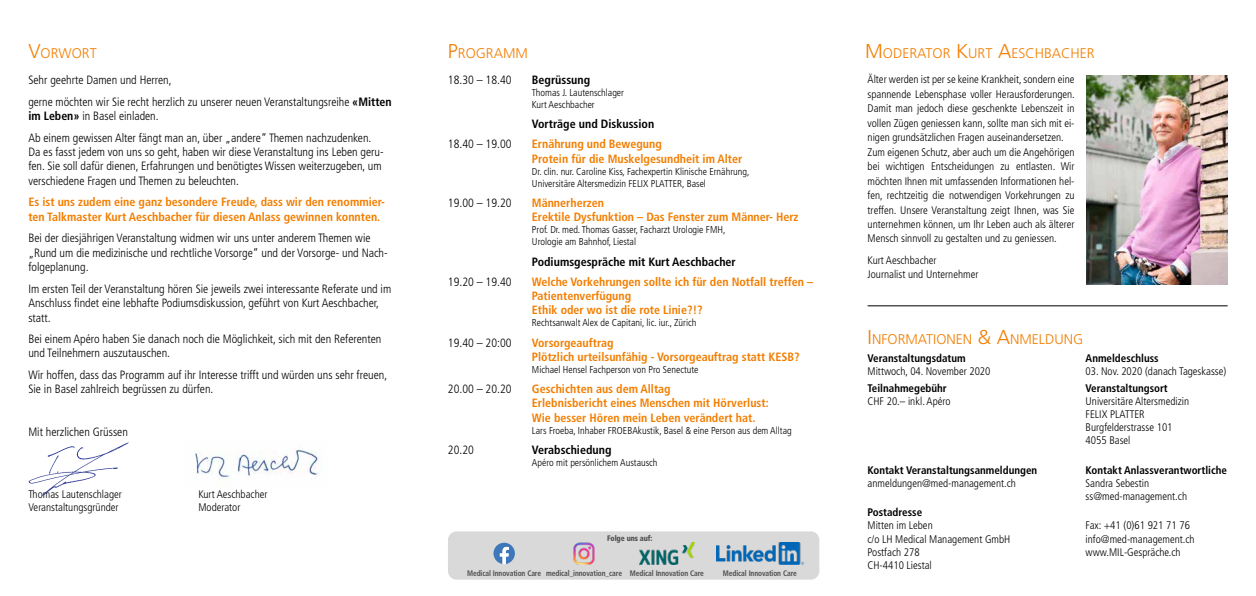
<style>
.page{position:relative;width:1256px;height:596px;background:#fff}
.page>*{position:absolute;margin:0;border:0;box-sizing:border-box;transform-origin:0 0}
.t1{font:300 14px "Frutiger";color:#f27e00}
.t2{font:300 condensed 12px/14.4px "Frutiger";color:#000}
.t3{font:700 condensed 12px/14.4px "Frutiger";color:#f27e00}
.t4{font:700 condensed 12px "Frutiger";color:#000}
.t5{font:300 condensed 11px/14.4px "Frutiger";color:#000}
.t6{font:700 condensed 11px "Frutiger";color:#000}
.t7{font:300 condensed 10px/12px "Frutiger";color:#000}
.t8{font:700 condensed 8px "Frutiger";letter-spacing:-.015em;color:#4e4e4d;scale:.93 1}
.t9{font:900 condensed 8px "Frutiger";letter-spacing:-.015em;color:#4e4e4d;scale:.93 1}
.s1{font-size:20px}
.s2{font-weight:700}
</style>
<div class="page">
<img style="left:28px;top:442px;width:101px;height:53px">
<img style="left:195px;top:450px;width:127px;height:34px">
<hr style="left:867px;top:305px;width:360px;height:1px;background:#000">
<img style="left:1086px;top:75px;width:141px;height:209px">
<div style="left:448px;top:531px;width:371px;height:48px;background:#d9d9da;border-radius:9px"></div>
<svg style="left:493px;top:542px;width:22px;height:21px"></svg>
<img style="left:573px;top:542px;width:22px;height:21px">
<img style="left:640px;top:542px;width:54px;height:21px">
<img style="left:716px;top:542px;width:88px;height:21px">
<p class="t1" style="left:28px;top:45px;width:70px"><span class="s1">V</span>ORWORT</p>
<p class="t2" style="left:28px;top:69px;width:365px;line-height:21.5px">Sehr geehrte Damen und Herren,<br>gerne möchten wir Sie recht herzlich zu unserer neuen Veranstaltungsreihe <span class="s2">«Mitten</span></p>
<p class="t2" style="left:28px;top:105px;width:345px;line-height:21.5px"><span class="s2">im Leben»</span> in Basel einladen.<br>Ab einem gewissen Alter fängt man an, über „andere“ Themen nachzudenken.</p>
<p class="t2" style="left:28px;top:145px;width:357px">Da es fasst jedem von uns so geht, haben wir diese Veranstaltung ins Leben geru&shy;fen. Sie soll dafür dienen, Erfahrungen und benötigtes Wissen weiterzugeben, um verschiedene Fragen und Themen zu beleuchten.</p>
<p class="t3" style="left:28px;top:195px;width:358px">Es ist uns zudem eine ganz besondere Freude, dass wir den renommier&shy;ten Talkmaster Kurt Aeschbacher für diesen Anlass gewinnen konnten.</p>
<p class="t2" style="left:28px;top:231px;width:361px">Bei der diesjährigen Veranstaltung widmen wir uns unter anderem Themen wie „Rund um die medizinische und rechtliche Vorsorge“ und der Vorsorge- und Nach&shy;folgeplanung.</p>
<p class="t2" style="left:28px;top:281px;width:364px">Im ersten Teil der Veranstaltung hören Sie jeweils zwei interessante Referate und im<br>Anschluss findet eine lebhafte Podiumsdiskussion, geführt von Kurt Aeschbacher, statt.</p>
<p class="t2" style="left:28px;top:331px;width:355px">Bei einem Apéro haben Sie danach noch die Möglichkeit, sich mit den Referenten und Teilnehmern auszutauschen.</p>
<p class="t2" style="left:28px;top:367px;width:360px">Wir hoffen, dass das Programm auf ihr Interesse trifft und würden uns sehr freuen,<br>Sie in Basel zahlreich begrüssen zu dürfen.</p>
<p class="t2" style="left:28px;top:425px;width:101px">Mit herzlichen Grüssen</p>
<p class="t5" style="left:28px;top:486px;width:95px">Thomas Lautenschlager</p>
<p class="t5" style="left:198px;top:486px;width:71px">Kurt Aeschbacher</p>
<p class="t5" style="left:28px;top:499px;width:92px">Veranstaltungsgründer</p>
<p class="t5" style="left:198px;top:499px;width:43px">Moderator</p>
<p class="t1" style="left:448px;top:45px;width:82px"><span class="s1">P</span>ROGRAMM</p>
<p class="t2" style="left:448px;top:73px;width:65px">18.30 – 18.40</p>
<p class="t4" style="left:532px;top:73px;width:60px">Begrüssung</p>
<p class="t7" style="left:532px;top:87px;width:94px">Thomas J. Lautenschlager<br>Kurt Aeschbacher</p>
<p class="t4" style="left:532px;top:117px;width:124px">Vorträge und Diskussion</p>
<p class="t2" style="left:448px;top:137px;width:65px">18.40 – 19.00</p>
<p class="t3" style="left:532px;top:137px;width:212px">Ernährung und Bewegung<br>Protein für die Muskelgesundheit im Alter</p>
<p class="t7" style="left:532px;top:165px;width:219px">Dr. clin. nur. Caroline Kiss, Fachexpertin Klinische Ernährung,<br>Universitäre Altersmedizin FELIX PLATTER, Basel</p>
<p class="t2" style="left:448px;top:196px;width:65px">19.00 – 19.20</p>
<p class="t3" style="left:532px;top:195px;width:268px">Männerherzen<br>Erektile Dysfunktion – Das Fenster zum Männer- Herz</p>
<p class="t7" style="left:532px;top:224px;width:195px">Prof. Dr. med. Thomas Gasser, Facharzt Urologie FMH,<br>Urologie am Bahnhof, Liestal</p>
<p class="t4" style="left:532px;top:254px;width:205px">Podiumsgespräche mit Kurt Aeschbacher</p>
<p class="t2" style="left:448px;top:274px;width:65px">19.20 – 19.40</p>
<p class="t3" style="left:532px;top:274px;width:283px">Welche Vorkehrungen sollte ich für den Notfall treffen –<br>Patientenverfügung<br>Ethik oder wo ist die rote Linie?!?</p>
<p class="t7" style="left:532px;top:317px;width:166px">Rechtsanwalt Alex de Capitani, lic. iur., Zürich</p>
<p class="t2" style="left:448px;top:335px;width:65px">19.40 – 20:00</p>
<p class="t3" style="left:532px;top:335px;width:269px">Vorsorgeauftrag<br>Plötzlich urteilsunfähig - Vorsorgeauftrag statt KESB?</p>
<p class="t7" style="left:532px;top:363px;width:168px">Michael Hensel Fachperson von Pro Senectute</p>
<p class="t2" style="left:448px;top:381px;width:65px">20.00 – 20.20</p>
<p class="t3" style="left:532px;top:381px;width:238px">Geschichten aus dem Alltag<br>Erlebnisbericht eines Menschen mit Hörverlust:<br>Wie besser Hören mein Leben verändert hat.</p>
<p class="t7" style="left:532px;top:424px;width:261px">Lars Froeba, Inhaber FROEBAkustik, Basel &amp; eine Person aus dem Alltag</p>
<p class="t2" style="left:448px;top:442px;width:27px">20.20</p>
<p class="t4" style="left:532px;top:442px;width:81px">Verabschiedung</p>
<p class="t7" style="left:532px;top:456px;width:127px">Apéro mit persönlichem Austausch</p>
<p class="t9" style="left:607px;top:533px;width:50px">Folge uns auf:</p>
<p class="t8" style="left:467px;top:568px;width:256px">Medical Innovation Care medical_innovation_care Medical Innovation Care</p>
<p class="t8" style="left:723px;top:568px;width:81px">Medical Innovation Care</p>
<p class="t1" style="left:865px;top:45px;width:231px"><span class="s1">M</span> ODERATOR <span class="s1">K</span>URT <span class="s1">A</span>ESCHBACHER</p>
<p class="t5" style="left:867px;top:73px;width:209px">Älter werden ist per se keine Krankheit, sondern eine spannende Lebensphase voller Herausforderungen.<br>Damit man jedoch diese geschenkte Lebenszeit in vollen Zügen geniessen kann, sollte man sich mit ei&shy;nigen grundsätzlichen Fragen auseinandersetzen.<br>Zum eigenen Schutz, aber auch um die Angehörigen bei wichtigen Entscheidungen zu entlasten. Wir möchten Ihnen mit umfassenden Informationen hel&shy;fen, rechtzeitig die notwendigen Vorkehrungen zu treffen. Unsere Veranstaltung zeigt Ihnen, was Sie unternehmen können, um Ihr Leben auch als älterer Mensch sinnvoll zu gestalten und zu geniessen.</p>
<p class="t5" style="left:867px;top:253px;width:112px">Kurt Aeschbacher<br>Journalist und Unternehmer</p>
<p class="t1" style="left:867px;top:331px;width:217px"><span class="s1">I</span> NFORMATIONEN <span class="s1">&amp; A</span>NMELDUNG</p>
<p class="t6" style="left:867px;top:351px;width:100px">Veranstaltungsdatum</p>
<p class="t6" style="left:1085px;top:351px;width:75px">Anmeldeschluss</p>
<p class="t5" style="left:867px;top:364px;width:124px">Mittwoch, 04. November 2020</p>
<p class="t5" style="left:1085px;top:364px;width:142px">03. Nov. 2020 (danach Tageskasse)</p>
<p class="t6" style="left:867px;top:381px;width:81px">Teilnahmegebühr</p>
<p class="t6" style="left:1085px;top:381px;width:84px">Veranstaltungsort</p>
<p class="t5" style="left:867px;top:393px;width:85px">CHF 20.– inkl. Apéro</p>
<p class="t5" style="left:1085px;top:394px;width:105px;line-height:13.2px">Universitäre Altersmedizin<br>FELIX PLATTER<br>Burgfelderstrasse 101<br>4055 Basel</p>
<p class="t6" style="left:867px;top:463px;width:171px">Kontakt Veranstaltungsanmeldungen</p>
<p class="t6" style="left:1085px;top:463px;width:143px">Kontakt Anlassverantwortliche</p>
<p class="t5" style="left:867px;top:475px;width:150px">anmeldungen@med-management.ch</p>
<p class="t5" style="left:1085px;top:476px;width:103px;line-height:13.2px">Sandra Sebestin ss@med-management.ch</p>
<p class="t6" style="left:867px;top:505px;width:56px">Postadresse</p>
<p class="t5" style="left:867px;top:518px;width:67px">Mitten im Leben</p>
<p class="t5" style="left:1085px;top:518px;width:106px">Fax: +41 (0)61 921 71 76</p>
<p class="t5" style="left:867px;top:531px;width:144px">c/o LH Medical Management GmbH</p>
<p class="t5" style="left:1085px;top:531px;width:111px">info@med-management.ch</p>
<p class="t5" style="left:867px;top:544px;width:54px">Postfach 278</p>
<p class="t5" style="left:1085px;top:544px;width:97px">www.MIL-Gespräche.ch</p>
<p class="t5" style="left:867px;top:557px;width:66px">CH-4410 Liestal</p>
</div>
